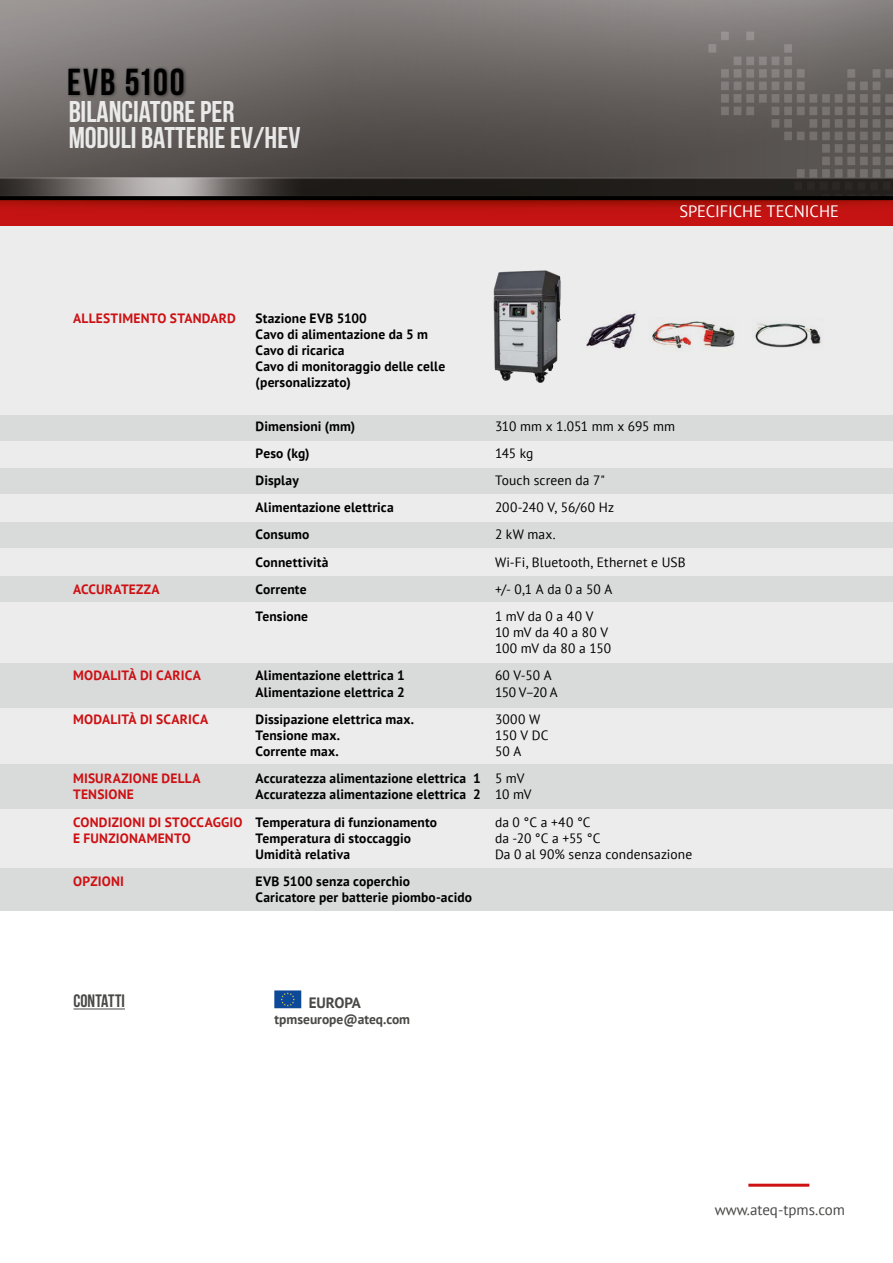
<style>
.page{position:relative;width:893px;height:1263px;background:#fff}
.page>*{position:absolute;margin:0;border:0;box-sizing:border-box;transform-origin:0 0}
.t1{font:37.5px "Bebas Neue";letter-spacing:.045em;color:#000}
.t2{font:30px/26.1px "Bebas Neue";color:#fff}
.t3{font:18px "Bebas Neue";color:#484847}
.t4{font:16.5px "PT Sans";letter-spacing:-.005em;color:#fff}
.t5{font:15px "PT Sans";color:#484847}
.t6{font:700 15px "PT Sans";color:#484847}
.t7{font:700 13.5px/16.2px "PT Sans";letter-spacing:.01em;color:#000}
.t8{font:13.5px/16.2px "PT Sans";letter-spacing:.01em;color:#000}
.t9{font:700 13.5px/16.2px "PT Sans";letter-spacing:.015em;color:#cd1013}
.t10{font:700 13.5px "PT Sans";color:#484847}
.t11{font:13.5px "PT Sans";letter-spacing:-.015em;color:#000}
</style>
<div class="page">
<img style="left:0;top:0;width:893px;height:226px">
<div style="left:67px;top:66px;width:121px;height:33px;background:#000;opacity:.41"></div>
<div style="left:0;top:226px;width:893px;height:650px;background:#ececec"></div>
<div style="left:0;top:576px;width:893px;height:26px;background:#d9dada"></div>
<div style="left:0;top:415px;width:893px;height:25px;background:#d9dada"></div>
<div style="left:0;top:469px;width:893px;height:25px;background:#d9dada"></div>
<div style="left:0;top:522px;width:893px;height:26px;background:#d9dada"></div>
<div style="left:0;top:764px;width:893px;height:45px;background:#d9dada"></div>
<div style="left:0;top:663px;width:893px;height:45px;background:#d9dada"></div>
<div style="left:0;top:868px;width:893px;height:43px;background:#d9dada"></div>
<hr style="left:73px;top:1008px;width:52px;height:1px;background:#484847">
<img style="left:274px;top:990px;width:28px;height:19px">
<hr style="left:748px;top:1184px;width:61px;height:3px;background:#cd1013">
<img style="left:652px;top:321px;width:83px;height:29px">
<img style="left:755px;top:323px;width:67px;height:25px">
<img style="left:586px;top:313px;width:50px;height:36px">
<img style="left:493px;top:270px;width:68px;height:113px">
<h1 class="t1" style="left:67px;top:61px;width:119px">EVB 5100</h1>
<h2 class="t2" style="left:68px;top:98px;width:234px">BILANCIATORE PER<br>MODULI BATTERIE EV/HEV</h2>
<p class="t4" style="left:679px;top:201px;width:161px">SPECIFICHE TECNICHE</p>
<p class="t9" style="left:73px;top:310px;width:164px">ALLESTIMENTO STANDARD</p>
<p class="t7" style="left:256px;top:310px;width:191px">Stazione EVB 5100<br>Cavo di alimentazione da 5 m<br>Cavo di ricarica<br>Cavo di monitoraggio delle celle (personalizzato)</p>
<p class="t7" style="left:256px;top:418px;width:101px">Dimensioni (mm)</p>
<p class="t11" style="left:495px;top:417px;width:182px">310 mm x 1.051 mm x 695 mm</p>
<p class="t7" style="left:256px;top:445px;width:56px">Peso (kg)</p>
<p class="t8" style="left:495px;top:445px;width:40px">145 kg</p>
<p class="t7" style="left:256px;top:472px;width:45px">Display</p>
<p class="t8" style="left:495px;top:472px;width:112px">Touch screen da 7"</p>
<p class="t7" style="left:256px;top:499px;width:140px">Alimentazione elettrica</p>
<p class="t8" style="left:495px;top:499px;width:121px">200-240 V, 56/60 Hz</p>
<p class="t7" style="left:256px;top:526px;width:55px">Consumo</p>
<p class="t8" style="left:495px;top:526px;width:62px">2 kW max.</p>
<p class="t7" style="left:256px;top:553px;width:75px">Connettività</p>
<p class="t8" style="left:495px;top:553px;width:192px">Wi-Fi, Bluetooth, Ethernet e USB</p>
<p class="t9" style="left:73px;top:580px;width:88px">ACCURATEZZA</p>
<p class="t7" style="left:256px;top:580px;width:53px">Corrente</p>
<p class="t8" style="left:495px;top:580px;width:119px">+/- 0,1 A da 0 a 50 A</p>
<p class="t7" style="left:256px;top:608px;width:54px">Tensione</p>
<p class="t8" style="left:495px;top:608px;width:118px">1 mV da 0 a 40 V<br>10 mV da 40 a 80 V<br>100 mV da 80 a 150</p>
<p class="t9" style="left:73px;top:667px;width:129px">MODALITÀ DI CARICA</p>
<p class="t7" style="left:256px;top:667px;width:151px">Alimentazione elettrica 1<br>Alimentazione elettrica 2</p>
<p class="t8" style="left:495px;top:667px;width:64px">60 V-50 A<br>150 V–20 A</p>
<p class="t9" style="left:73px;top:710px;width:137px">MODALITÀ DI SCARICA</p>
<p class="t7" style="left:256px;top:710px;width:160px">Dissipazione elettrica max.<br>Tensione max.<br>Corrente max.</p>
<p class="t8" style="left:495px;top:710px;width:55px">3000 W<br>150 V DC<br>50 A</p>
<p class="t9" style="left:73px;top:770px;width:129px">MISURAZIONE DELLA<br>TENSIONE</p>
<p class="t7" style="left:256px;top:770px;width:227px">Accuratezza alimentazione elettrica 1<br>Accuratezza alimentazione elettrica 2</p>
<p class="t8" style="left:495px;top:770px;width:38px">5 mV<br>10 mV</p>
<p class="t9" style="left:73px;top:813px;width:171px">CONDIZIONI DI STOCCAGGIO<br>E FUNZIONAMENTO</p>
<p class="t7" style="left:256px;top:813px;width:183px">Temperatura di funzionamento<br>Temperatura di stoccaggio<br>Umidità relativa</p>
<p class="t8" style="left:495px;top:813px;width:199px">da 0 °C a +40 °C<br>da -20 °C a +55 °C<br>Da 0 al 90% senza condensazione</p>
<p class="t9" style="left:73px;top:873px;width:52px">OPZIONI</p>
<p class="t7" style="left:256px;top:873px;width:218px">EVB 5100 senza coperchio<br>Caricatore per batterie piombo-acido</p>
<h3 class="t3" style="left:73px;top:991px;width:53px">CONTATTI</h3>
<p class="t6" style="left:309px;top:992px;width:54px">EUROPA</p>
<p class="t10" style="left:275px;top:1010px;width:137px">tpmseurope@ateq.com</p>
<p class="t5" style="left:715px;top:1200px;width:132px">www.ateq-tpms.com</p>
</div>
